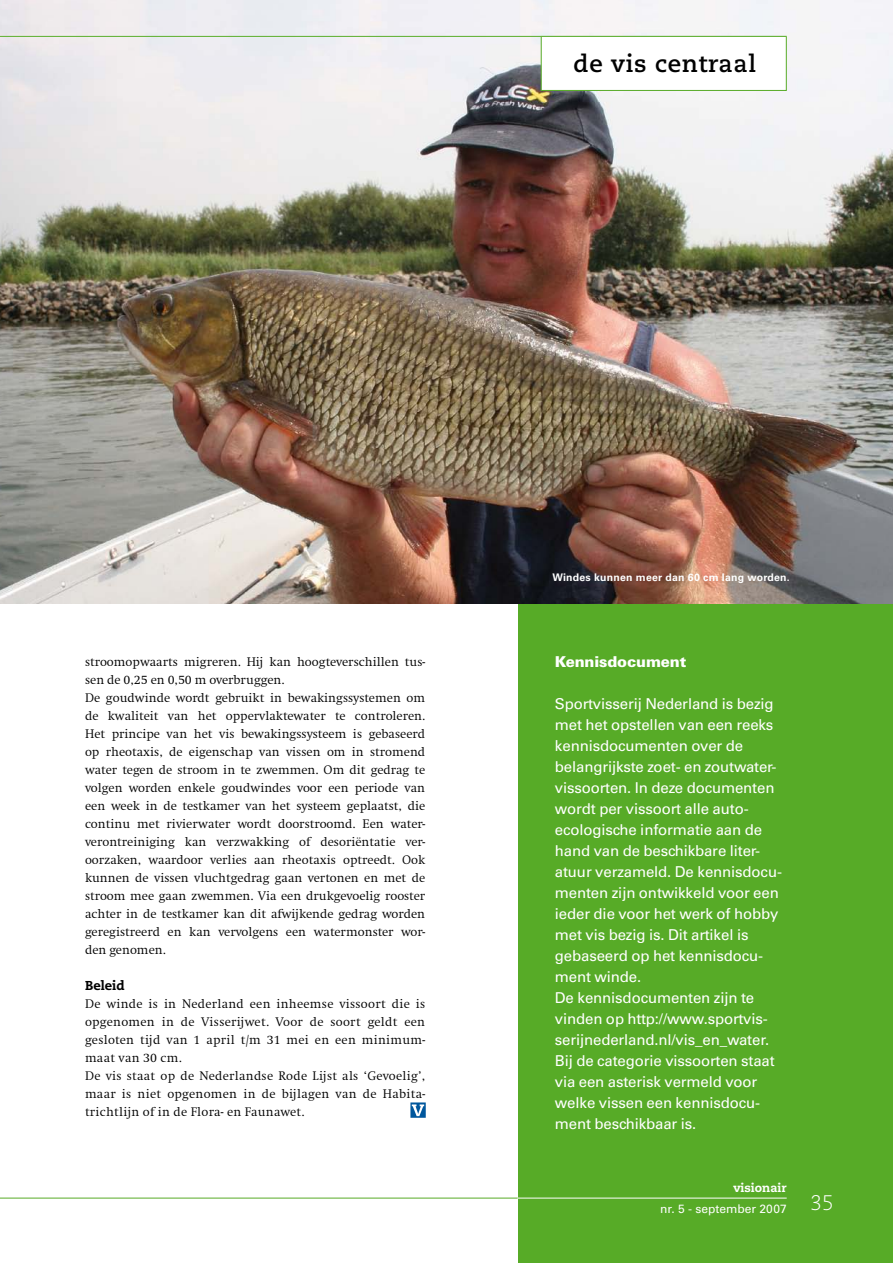
<style>
.page{position:relative;width:893px;height:1263px;background:#fff}
.page>*{position:absolute;margin:0;border:0;box-sizing:border-box;transform-origin:0 0}
.t1{font:24px "Caecilia Bold Os F";letter-spacing:.03em;color:#000}
.t2{font:21px "Caecilia Light Os F";color:#fff}
.t3{font:15px/21px "Univers";letter-spacing:-.01em;color:#fff}
.t4{font:900 15px "Univers";letter-spacing:-.01em;color:#fff}
.t5{font:300 12.9px/18px "Swift";color:#000}
.t6{font:300 12.9px/18px "Swift";letter-spacing:.02em;color:#000}
.t7{font:12.9px "Caecilia Heavy Os F";color:#000}
.t8{font:12px "Univers";color:#fff}
.t9{font:12px "Caecilia Heavy Os F";color:#fff}
.t10{font:700 10.5px "Univers";letter-spacing:.02em;color:#fff}
</style>
<div class="page">
<svg style="left:410px;top:1102px;width:16px;height:16px"></svg>
<svg style="left:412px;top:1104px;width:12px;height:12px"></svg>
<div style="left:519px;top:593px;width:374px;height:260px;background:#57ab27"></div>
<div style="left:519px;top:693px;width:374px;height:570px;background:#57ab27"></div>
<img style="left:0;top:0;width:893px;height:604px">
<div style="left:541px;top:36px;width:246px;height:55px;background:#fff;border:1px solid #57ab27"></div>
<hr style="left:0;top:1198px;width:787px;height:1px;background:#57ab27">
<hr style="left:0;top:36px;width:787px;height:1px;background:#57ab27">
<hr style="left:517px;top:1198px;width:270px;height:1px;background:#fff">
<h1 class="t1" style="left:573px;top:49px;width:184px">de vis centraal</h1>
<p class="t5" style="left:85px;top:653px;width:342px">stroomopwaarts migreren. Hij kan hoogteverschillen tus&shy;sen de 0,25 en 0,50 m overbruggen.<br>De goudwinde wordt gebruikt in bewakingssystemen om de kwaliteit van het oppervlaktewater te controleren.<br>Het principe van het vis bewakingssysteem is gebaseerd op rheotaxis, de eigenschap van vissen om in stromend water tegen de stroom in te zwemmen. Om dit gedrag te volgen worden enkele goudwindes voor een periode van een week in de testkamer van het systeem geplaatst, die continu met rivierwater wordt doorstroomd. Een water&shy;verontreiniging kan verzwakking of desoriëntatie ver&shy;oorzaken, waardoor verlies aan rheotaxis optreedt. Ook kunnen de vissen vluchtgedrag gaan vertonen en met de stroom mee gaan zwemmen. Via een drukgevoelig rooster achter in de testkamer kan dit afwijkende gedrag worden geregistreerd en kan vervolgens een watermonster wor&shy;den genomen.</p>
<p class="t7" style="left:85px;top:977px;width:41px">Beleid</p>
<p class="t6" style="left:85px;top:995px;width:342px">De winde is in Nederland een inheemse vissoort die is opgenomen in de Visserijwet. Voor de soort geldt een gesloten tijd van 1 april t/m 31 mei en een minimum&shy;maat van 30 cm.<br>De vis staat op de Nederlandse Rode Lijst als ‘Gevoelig’, maar is niet opgenomen in de bijlagen van de Habita&shy;trichtlijn of in de Flora- en Faunawet.</p>
<p class="t10" style="left:552px;top:571px;width:239px">Windes kunnen meer dan 60 cm lang worden.</p>
<p class="t4" style="left:555px;top:652px;width:133px">Kennisdocument</p>
<p class="t3" style="left:555px;top:693px;width:229px">Sportvisserij Nederland is bezig met het opstellen van een reeks kennisdocumenten over de belangrijkste zoet- en zoutwater&shy;vissoorten. In deze documenten wordt per vissoort alle auto&shy;ecologische informatie aan de hand van de beschikbare liter&shy;atuur verzameld. De kennisdocu&shy;menten zijn ontwikkeld voor een ieder die voor het werk of hobby met vis bezig is. Dit artikel is gebaseerd op het kennisdocu&shy;ment winde.<br>De kennisdocumenten zijn te vinden op http://www.sportvis&shy;serijnederland.nl/vis_en_water.<br>Bij de categorie vissoorten staat via een asterisk vermeld voor welke vissen een kennisdocu&shy;ment beschikbaar is.</p>
<p class="t9" style="left:733px;top:1180px;width:55px">visionair</p>
<p class="t8" style="left:660px;top:1201px;width:128px">nr. 5 - september 2007</p>
<h2 class="t2" style="left:810px;top:1186px;width:25px">35</h2>
</div>
